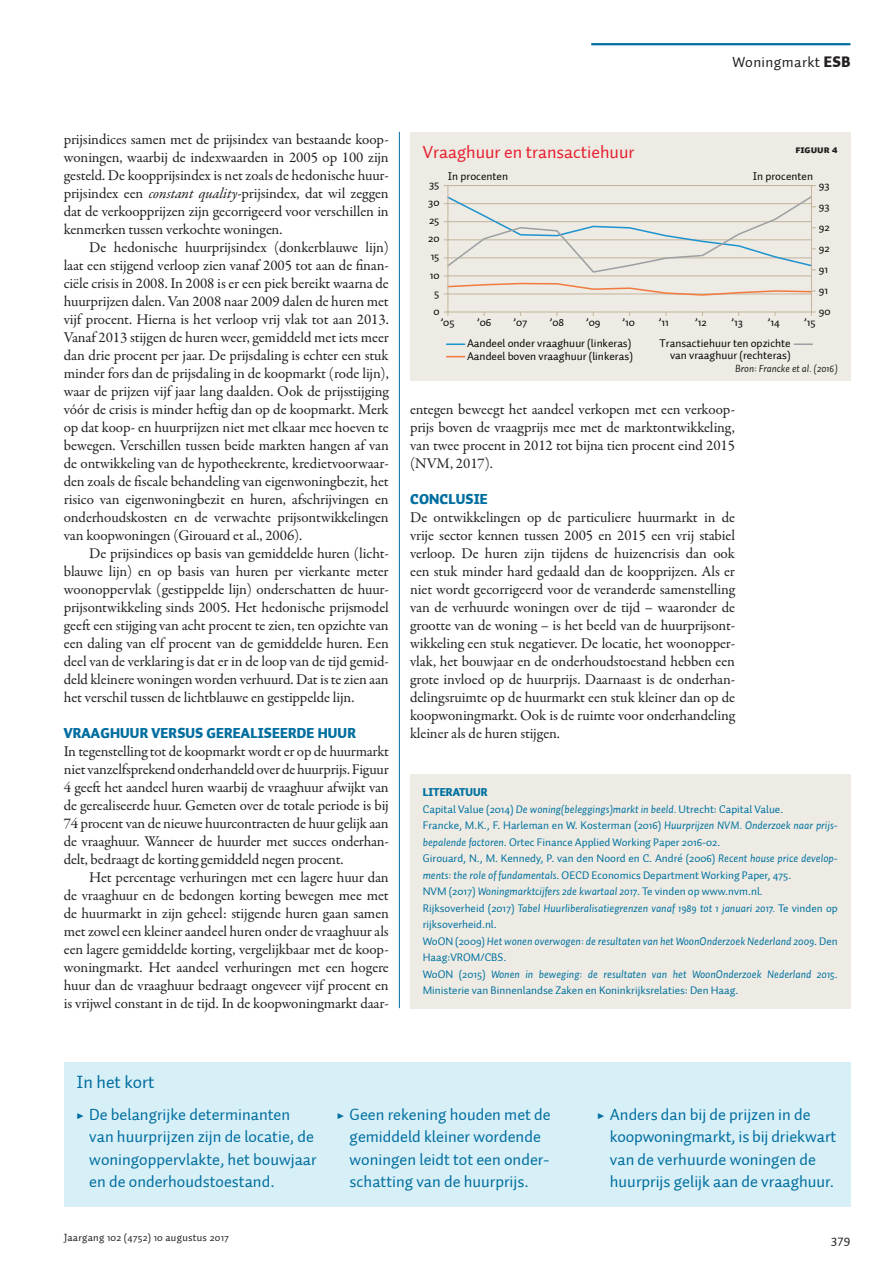
<style>
.page{position:relative;width:893px;height:1263px;background:#fff}
.page>*{position:absolute;margin:0;border:0;box-sizing:border-box;transform-origin:0 0}
.KDK1_FiguurKop{font:18px "Auto 1";color:#e62130}
.KDK1_FiguurKop-2{font:18px "Auto 1";color:#006e9f}
.t1{font:16.5px/22.5px "Auto 1";color:#006e9f}
.PLAT_VervolgAlinea{font:15px/18px "Garamond Premr Pro";letter-spacing:-.01em;color:#231f20;text-align:justify}
.PLAT_EersteAlinea{font:15px/18px "Garamond Premr Pro";letter-spacing:-.01em;color:#231f20;text-align:justify}
.t2{font:15px "Auto 1";letter-spacing:.025em;color:#231f20}
.PTK1_Tussenkop{font:900 14.25px "Auto 1";letter-spacing:.01em;color:#006e9f}
.t3{font:13.5px "Auto 1";color:#231f20}
.t4{font:11.4px/12.3px "Auto 1";color:#050504}
.KDPT_LiteratuurTekst{font:11.25px/16.5px "Auto 1";color:#0071a0}
.KDPT_LiteratuurTekst-2{font:italic 11.25px/16.5px "Auto 1";color:#0071a0}
.KDPT_LiteratuurTekst-3{font:900 11.25px "Auto 1";color:#0071a0}
.t5{font:10.5px "Auto 1";letter-spacing:.025em;color:#231f20}
.KDPT_KaderBron{font:italic 10.5px "Auto 1";color:#231f20}
.KDK2_Figuurnummer{font:10.5px "Auto 1 Black Sm Cp";color:#231f20}
.s1{font-weight:900}
.s2{font-style:italic}
.s3{font-style:normal}
.s4{font-family:"Garamond Premr Pro";font-weight:700}
</style>
<div class="page">
<hr style="left:591px;top:43px;width:259px;height:2px;background:#006e9f">
<div style="left:410px;top:774px;width:440px;height:234px;background:#edebe3"></div>
<div style="left:64px;top:1062px;width:786px;height:144px;background:#d7eff7"></div>
<div style="left:410px;top:132px;width:440px;height:248px;background:#edebe3"></div>
<hr style="left:448px;top:312px;width:364px;height:1px;background:#c3b49b">
<hr style="left:448px;top:185px;width:364px;height:1px;background:#c3b49b">
<svg style="left:444px;top:195px;width:371px;height:101px"></svg>
<svg style="left:447px;top:343px;width:18px;height:2px"></svg>
<svg style="left:447px;top:356px;width:18px;height:1px"></svg>
<svg style="left:794px;top:343px;width:18px;height:2px"></svg>
<hr style="left:447px;top:186px;width:1px;height:126px;background:#c3b49b">
<hr style="left:811px;top:186px;width:1px;height:126px;background:#c3b49b">
<hr style="left:399px;top:132px;width:1px;height:876px;background:#006e9f">
<p class="t2" style="left:733px;top:53px;width:119px">Woningmarkt <span class="s1">ESB</span></p>
<p class="PLAT_EersteAlinea" style="left:64px;top:131px;width:326px">prijsindices samen met de prijsindex van bestaande koop&shy;woningen, waarbij de indexwaarden in 2005 op 100 zijn gesteld. De koopprijsindex is net zoals de hedonische huur&shy;prijsindex een <span class="s2">constant quality</span>-prijsindex, dat wil zeggen dat de verkoopprijzen zijn gecorrigeerd voor verschillen in kenmerken tussen verkochte woningen.</p>
<p class="PLAT_VervolgAlinea" style="left:64px;top:239px;width:327px;text-indent:26px">De hedonische huurprijsindex (donkerblauwe lijn) laat een stijgend verloop zien vanaf 2005 tot aan de finan&shy;ciële crisis in 2008. In 2008 is er een piek bereikt waarna de huurprijzen dalen. Van 2008 naar 2009 dalen de huren met vijf procent. Hierna is het verloop vrij vlak tot aan 2013.<br>Vanaf 2013 stijgen de huren weer, gemiddeld met iets meer dan drie procent per jaar. De prijsdaling is echter een stuk minder fors dan de prijsdaling in de koopmarkt (rode lijn), waar de prijzen vijf jaar lang daalden. Ook de prijsstijging vóór de crisis is minder heftig dan op de koopmarkt. Merk op dat koop- en huurprijzen niet met elkaar mee hoeven te bewegen. Verschillen tussen beide markten hangen af van de ontwikkeling van de hypotheekrente, kredietvoorwaar&shy;den zoals de fiscale behandeling van eigenwoningbezit, het risico van eigenwoningbezit en huren, afschrijvingen en onderhoudskosten en de verwachte prijsontwikkelingen van koopwoningen (Girouard et al., 2006).</p>
<p class="PLAT_VervolgAlinea" style="left:64px;top:545px;width:327px;text-indent:26px">De prijsindices op basis van gemiddelde huren (licht&shy;blauwe lijn) en op basis van huren per vierkante meter woonoppervlak (gestippelde lijn) onderschatten de huur&shy;prijsontwikkeling sinds 2005. Het hedonische prijsmodel geeft een stijging van acht procent te zien, ten opzichte van een daling van elf procent van de gemiddelde huren. Een deel van de verklaring is dat er in de loop van de tijd gemid&shy;deld kleinere woningen worden verhuurd. Dat is te zien aan het verschil tussen de lichtblauwe en gestippelde lijn.</p>
<p class="PTK1_Tussenkop" style="left:64px;top:724px;width:294px">VRAAGHUUR VERSUS GEREALISEERDE HUUR</p>
<p class="PLAT_EersteAlinea" style="left:64px;top:743px;width:327px">In tegenstelling tot de koopmarkt wordt er op de huurmarkt niet vanzelfsprekend onderhandeld over de huurprijs. Figuur 4 geeft het aandeel huren waarbij de vraaghuur afwijkt van de gerealiseerde huur. Gemeten over de totale periode is bij 74 procent van de nieuwe huurcontracten de huur gelijk aan de vraaghuur. Wanneer de huurder met succes onderhan&shy;delt, bedraagt de korting gemiddeld negen procent.</p>
<p class="PLAT_VervolgAlinea" style="left:64px;top:869px;width:327px;text-indent:26px">Het percentage verhuringen met een lagere huur dan de vraaghuur en de bedongen korting bewegen mee met de huurmarkt in zijn geheel: stijgende huren gaan samen met zowel een kleiner aandeel huren onder de vraaghuur als een lagere gemiddelde korting, vergelijkbaar met de koop&shy;woningmarkt. Het aandeel verhuringen met een hogere huur dan de vraaghuur bedraagt ongeveer vijf procent en is vrijwel constant in de tijd. In de koopwoningmarkt daar-</p>
<p class="KDK1_FiguurKop" style="left:423px;top:141px;width:213px">Vraaghuur en transactiehuur</p>
<p class="KDK2_Figuurnummer" style="left:795px;top:143px;width:44px">FIGUUR 4</p>
<p class="t4" style="left:429px;top:178px;width:12px">35</p>
<p class="t4" style="left:428px;top:196px;width:13px">30</p>
<p class="t4" style="left:429px;top:214px;width:12px">25</p>
<p class="t4" style="left:428px;top:233px;width:13px">20</p>
<p class="t4" style="left:431px;top:251px;width:10px">15</p>
<p class="t4" style="left:430px;top:269px;width:11px">10</p>
<p class="t4" style="left:434px;top:287px;width:7px">5</p>
<p class="t4" style="left:448px;top:171px;width:62px">In procenten</p>
<p class="t4" style="left:753px;top:171px;width:62px">In procenten</p>
<p class="t4" style="left:819px;top:179px;width:12px">93</p>
<p class="t4" style="left:819px;top:200px;width:12px">93</p>
<p class="t4" style="left:819px;top:221px;width:12px">92</p>
<p class="t4" style="left:819px;top:242px;width:12px">92</p>
<p class="t4" style="left:819px;top:263px;width:11px">91</p>
<p class="t4" style="left:819px;top:284px;width:11px">91</p>
<p class="t4" style="left:433px;top:305px;width:8px">0</p>
<p class="t4" style="left:819px;top:305px;width:13px">90</p>
<p class="t4" style="left:440px;top:316px;width:16px">’05</p>
<p class="t4" style="left:477px;top:316px;width:16px">’06</p>
<p class="t4" style="left:513px;top:316px;width:16px">’07</p>
<p class="t4" style="left:549px;top:316px;width:16px">’08</p>
<p class="t4" style="left:586px;top:316px;width:16px">’09</p>
<p class="t4" style="left:622px;top:316px;width:14px">’10</p>
<p class="t4" style="left:658px;top:316px;width:12px">’11</p>
<p class="t4" style="left:695px;top:316px;width:13px">’12</p>
<p class="t4" style="left:731px;top:316px;width:13px">’13</p>
<p class="t4" style="left:768px;top:316px;width:14px">’14</p>
<p class="t4" style="left:804px;top:316px;width:13px">’15</p>
<p class="t4" style="left:467px;top:337px;width:167px">Aandeel onder vraaghuur (linkeras)<br>Aandeel boven vraaghuur (linkeras)</p>
<p class="t4" style="left:660px;top:337px;width:133px;text-align:right">Transactiehuur ten opzichte van vraaghuur (rechteras)</p>
<p class="KDPT_KaderBron" style="left:735px;top:362px;width:104px">Bron: Francke et al. (2016)</p>
<p class="PLAT_VervolgAlinea" style="left:410px;top:401px;width:327px">entegen beweegt het aandeel verkopen met een verkoop&shy;prijs boven de vraagprijs mee met de marktontwikkeling, van twee procent in 2012 tot bijna tien procent eind 2015 (NVM, 2017).</p>
<p class="PTK1_Tussenkop" style="left:410px;top:490px;width:79px">CONCLUSIE</p>
<p class="PLAT_EersteAlinea" style="left:410px;top:509px;width:327px">De ontwikkelingen op de particuliere huurmarkt in de vrije sector kennen tussen 2005 en 2015 een vrij stabiel verloop. De huren zijn tijdens de huizencrisis dan ook een stuk minder hard gedaald dan de koopprijzen. Als er niet wordt gecorrigeerd voor de veranderde samenstelling van de verhuurde woningen over de tijd – waaronder de grootte van de woning – is het beeld van de huurprijsont&shy;wikkeling een stuk negatiever. De locatie, het woonopper&shy;vlak, het bouwjaar en de onderhoudstoestand hebben een grote invloed op de huurprijs. Daarnaast is de onderhan&shy;delingsruimte op de huurmarkt een stuk kleiner dan op de koopwoningmarkt. Ook is de ruimte voor onderhandeling kleiner als de huren stijgen.</p>
<p class="KDPT_LiteratuurTekst-3" style="left:423px;top:785px;width:66px">LITERATUUR</p>
<p class="KDPT_LiteratuurTekst" style="left:423px;top:801px;width:362px">Capital Value (2014) <span class="s2">De woning(beleggings)markt in beeld.</span> Utrecht: Capital Value.</p>
<p class="KDPT_LiteratuurTekst" style="left:423px;top:817px;width:416px">Francke, M.K., F. Harleman en W. Kosterman (2016) <span class="s2">Huurprijzen NVM. Onderzoek naar prijs&shy;bepalende factoren</span>. Ortec Finance Applied Working Paper 2016-02.</p>
<p class="KDPT_LiteratuurTekst" style="left:423px;top:850px;width:416px">Girouard, N., M. Kennedy, P. van den Noord en C. André (2006) <span class="s2">Recent house price develop&shy;ments: the role of fundamentals</span>. OECD Economics Department Working Paper, 475.</p>
<p class="KDPT_LiteratuurTekst-2" style="left:423px;top:883px;width:342px"><span class="s3">NVM (2017)</span> Woningmarktcijfers 2de kwartaal 2017<span class="s3">. Te vinden op www.nvm.nl.</span></p>
<p class="KDPT_LiteratuurTekst-2" style="left:423px;top:900px;width:416px"><span class="s3">Rijksoverheid (2017)</span> Tabel Huurliberalisatiegrenzen vanaf 1989 tot 1 januari 2017. <span class="s3">Te vinden op rijksoverheid.nl.</span></p>
<p class="KDPT_LiteratuurTekst-2" style="left:423px;top:933px;width:416px"><span class="s3">WoON (2009)</span> Het wonen overwogen: de resultaten van het WoonOnderzoek Nederland 2009<span class="s3">. Den<br>Haag:VROM/CBS.</span></p>
<p class="KDPT_LiteratuurTekst" style="left:423px;top:966px;width:416px">WoON (2015) <span class="s2">Wonen in beweging: de resultaten van het WoonOnderzoek Nederland 2015</span>.<br>Ministerie van Binnenlandse Zaken en Koninkrijksrelaties: Den Haag.</p>
<p class="KDK1_FiguurKop-2" style="left:77px;top:1071px;width:80px">In het kort</p>
<p class="t1" style="left:89px;top:1103px;width:229px;text-indent:-13px"><span class="s4">▶</span> De belangrijke determinanten van huurprijzen zijn de locatie, de woningoppervlakte, het bouwjaar en de onderhoudstoestand.</p>
<p class="t1" style="left:350px;top:1103px;width:203px;text-indent:-13px"><span class="s4">▶</span> Geen rekening houden met de gemiddeld kleiner wordende woningen leidt tot een onder&shy;schatting van de huurprijs.</p>
<p class="t1" style="left:610px;top:1103px;width:228px;text-indent:-13px"><span class="s4">▶</span> Anders dan bij de prijzen in de koopwoningmarkt, is bij driekwart van de verhuurde woningen de huurprijs gelijk aan de vraaghuur.</p>
<p class="t5" style="left:64px;top:1231px;width:167px">Jaargang 102 (4752) 10 augustus 2017</p>
<p class="t3" style="left:831px;top:1231px;width:21px">379</p>
</div>
